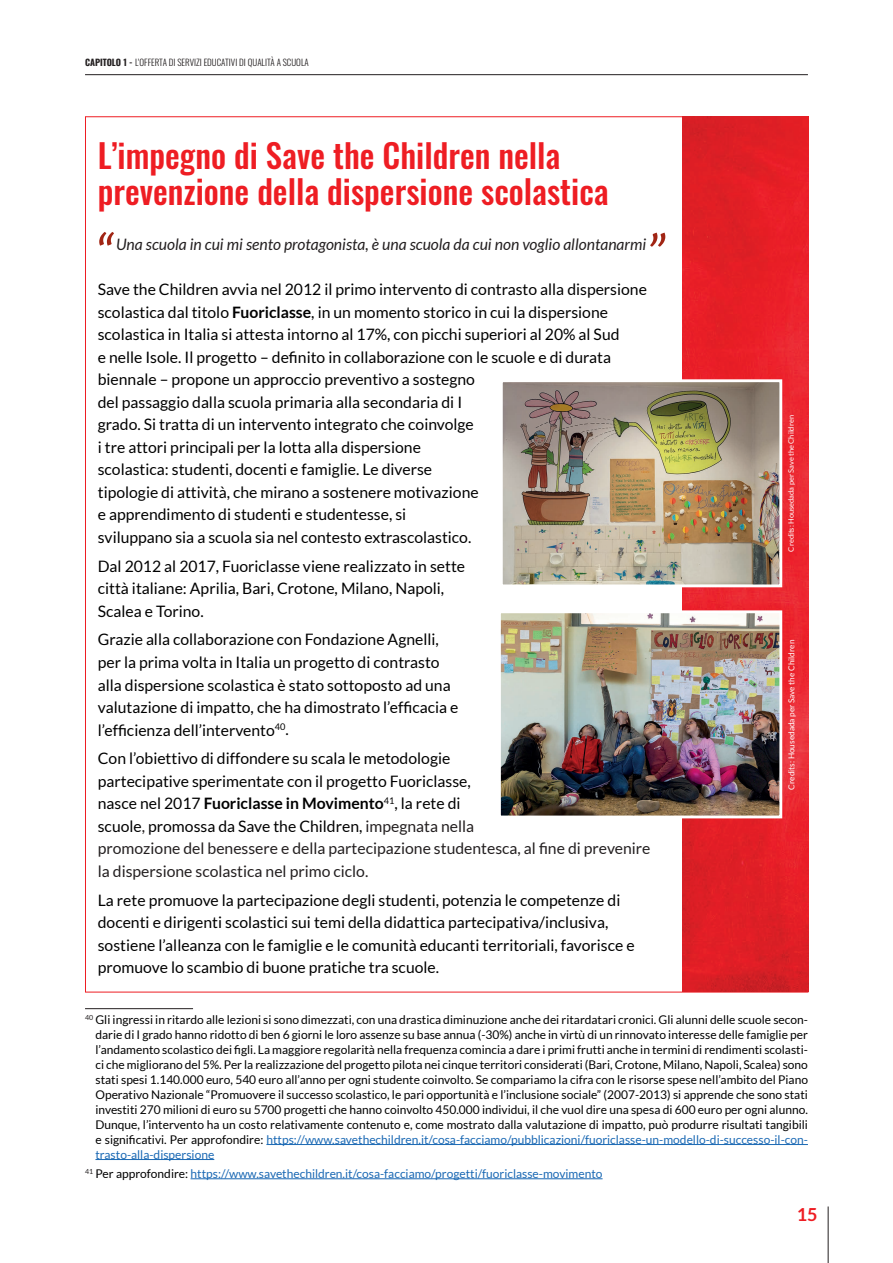
<style>
.page{position:relative;width:893px;height:1263px;background:#fff}
.page>*{position:absolute;margin:0;border:0;box-sizing:border-box;transform-origin:0 0}
.t1{font:italic 55.5px "Lato";color:#a12514}
.t2{font:italic 54px "Lato";color:#a12514}
.t3{font:33px/36px "Oswald";color:#ee1d23}
.t4{font:700 18px "Lato";color:#ee1d23}
.t5{font:15.75px/22.5px "Lato";color:#000001}
.t6{font:italic 15.75px "Lato";color:#231f20}
.t7{font:12px/15px "Lato";color:#000001;text-align:justify}
.t8{font:12px "Lato";color:#1b69b4}
.t9{font:9px "Oswald";color:#231f20}
.t10{font:8.25px "Lato";color:#fff}
.t11{font:7.5px "Lato";color:#fff}
.s1{font-weight:700}
.s2{color:#231f20}
.s3{color:#1b69b4}
.s4{color:#000001}
</style>
<div class="page">
<hr style="left:828px;top:1206px;width:1px;height:57px;background:#231f20">
<hr style="left:85px;top:74px;width:723px;height:1px;background:#231f20">
<img style="left:683px;top:117px;width:125px;height:875px">
<hr style="left:85px;top:1008px;width:108px;height:1px;background:#231f20">
<hr style="left:266px;top:1144px;width:542px;height:1px;background:#1b69b4">
<hr style="left:95px;top:1159px;width:119px;height:1px;background:#1b69b4">
<hr style="left:191px;top:1178px;width:412px;height:1px;background:#1b69b4">
<img style="left:504px;top:383px;width:274px;height:200px">
<div style="left:500px;top:379px;width:282px;height:208px;border:3px solid #fff"></div>
<img style="left:502px;top:614px;width:276px;height:200px">
<div style="left:498px;top:610px;width:284px;height:208px;border:3px solid #fff"></div>
<p class="t9" style="left:85px;top:54px;width:225px">CAPITOLO 1 - L’OFFERTA DI SERVIZI EDUCATIVI DI QUALITÀ A SCUOLA</p>
<h3 class="t3" style="left:98px;top:134px;width:513px">L’impegno di Save the Children nella prevenzione della dispersione scolastica</h3>
<p class="t6" style="left:116px;top:236px;width:532px">Una scuola in cui mi sento protagonista, è una scuola da cui non voglio allontanarmi</p>
<p class="t5" style="left:98px;top:278px;width:551px">Save the Children avvia nel 2012 il primo intervento di contrasto alla dispersione scolastica dal titolo <span class="s1">Fuoriclasse</span>, in un momento storico in cui la dispersione scolastica in Italia si attesta intorno al 17%, con picchi superiori al 20% al Sud<br>e nelle Isole. Il progetto – definito in collaborazione con le scuole e di durata biennale – propone un approccio preventivo a sostegno<br>del passaggio dalla scuola primaria alla secondaria di I<br>grado. Si tratta di un intervento integrato che coinvolge<br>i tre attori principali per la lotta alla dispersione<br>scolastica: studenti, docenti e famiglie. Le diverse<br>tipologie di attività, che mirano a sostenere motivazione<br>e apprendimento di studenti e studentesse, si<br>sviluppano sia a scuola sia nel contesto extrascolastico.</p>
<p class="t5" style="left:98px;top:554px;width:369px">Dal 2012 al 2017, Fuoriclasse viene realizzato in sette città italiane: Aprilia, Bari, Crotone, Milano, Napoli,<br>Scalea e Torino.</p>
<p class="t5" style="left:98px;top:628px;width:362px">Grazie alla collaborazione con Fondazione Agnelli, per la prima volta in Italia un progetto di contrasto alla dispersione scolastica è stato sottoposto ad una valutazione di impatto, che ha dimostrato l’efficacia e l’efficienza dell’intervento<sup>40</sup>.</p>
<p class="t5" style="left:98px;top:747px;width:554px">Con l’obiettivo di diffondere su scala le metodologie<br>partecipative sperimentate con il progetto Fuoriclasse,<br>nasce nel 2017 <span class="s1">Fuoriclasse in Movimento</span><sup>41</sup>, la rete di<br>scuole<span class="s2">,</span> promossa da Save the Children, <span class="s2">impegnata nella<br>promozione del benessere e della partecipazione studentesca, al fine di prevenire la dispersione scolastica nel primo ciclo.</span></p>
<p class="t5" style="left:98px;top:889px;width:538px">La rete promuove la partecipazione degli studenti, potenzia le competenze di docenti e dirigenti scolastici sui temi della didattica partecipativa/inclusiva, sostiene l’alleanza con le famiglie e le comunità educanti territoriali, favorisce e promuove lo scambio di buone pratiche tra scuole.</p>
<p class="t7" style="left:95px;top:1012px;width:714px;text-indent:-10px"><sup>40</sup> Gli ingressi in ritardo alle lezioni si sono dimezzati, con una drastica diminuzione anche dei ritardatari cronici. Gli alunni delle scuole secon&shy;darie di I grado hanno ridotto di ben 6 giorni le loro assenze su base annua (-30%) anche in virtù di un rinnovato interesse delle famiglie per l’andamento scolastico dei figli. La maggiore regolarità nella frequenza comincia a dare i primi frutti anche in termini di rendimenti scolasti&shy;ci che migliorano del 5%. Per la realizzazione del progetto pilota nei cinque territori considerati (Bari, Crotone, Milano, Napoli, Scalea) sono stati spesi 1.140.000 euro, 540 euro all’anno per ogni studente coinvolto. Se compariamo la cifra con le risorse spese nell’ambito del Piano Operativo Nazionale “Promuovere il successo scolastico, le pari opportunità e l’inclusione sociale” (2007-2013) si apprende che sono stati investiti 270 milioni di euro su 5700 progetti che hanno coinvolto 450.000 individui, il che vuol dire una spesa di 600 euro per ogni alunno.<br>Dunque, l’intervento ha un costo relativamente contenuto e, come mostrato dalla valutazione di impatto, può produrre risultati tangibili e significativi. Per approfondire: <span class="s3">https://www.savethechildren.it/cosa-facciamo/pubblicazioni/fuoriclasse-un-modello-di-successo-il-con&shy;trasto-alla-dispersione</span></p>
<p class="t8" style="left:85px;top:1167px;width:519px"><sup>41</sup> <span class="s4">Per approfondire:</span> https://www.savethechildren.it/cosa-facciamo/progetti/fuoriclasse-movimento</p>
<h2 class="t2" style="left:94px;top:223px;width:20px">“</h2>
<h1 class="t1" style="left:646px;top:223px;width:20px">”</h1>
<p class="t11" style="left:787px;top:551px;width:138px;rotate:-90deg">Credits: Housedada per Save the Children</p>
<p class="t10" style="left:787px;top:790px;width:151px;rotate:-90deg">Credits: Housedada per Save the Children</p>
<p class="t4" style="left:797px;top:1204px;width:22px">15</p>
</div>
